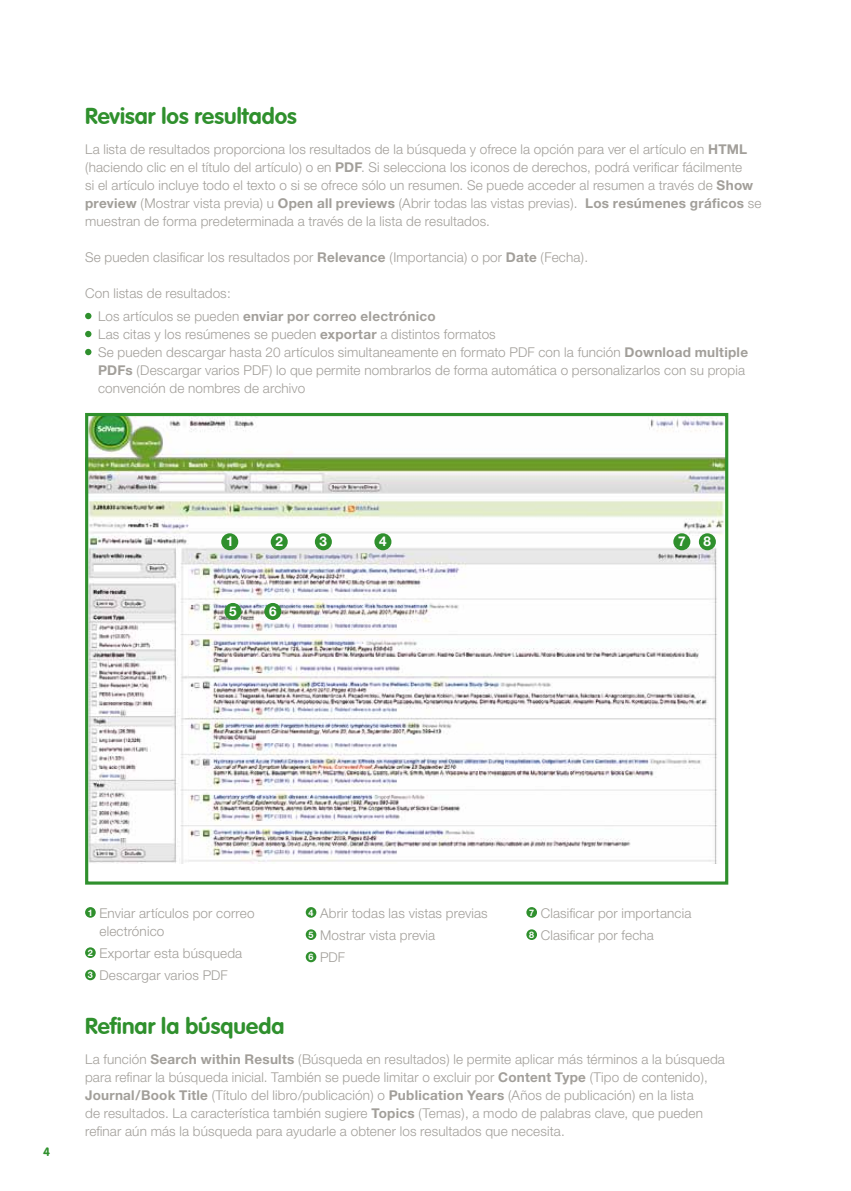
<style>
.page{position:relative;width:851px;height:1191px;background:#fff}
.page>*{position:absolute;margin:0;border:0;box-sizing:border-box;transform-origin:0 0}
.t1{font:700 22.5px "VAG Rounded";letter-spacing:.005em;color:#2f902d}
.t2{font:300 13.5px/18px "Helvetica Neue";letter-spacing:.01em;color:#a29f9a}
.t3{font:700 13.5px "Helvetica Neue";color:#fff}
.t4{font:700 12px "VAG Rounded";color:#2f902d}
.s1{font-weight:700}
.s2{font-weight:700;font-size:9px;color:#fff}
</style>
<div class="page">
<svg style="left:85px;top:313px;width:6px;height:6px"></svg>
<svg style="left:85px;top:331px;width:6px;height:6px"></svg>
<svg style="left:85px;top:349px;width:6px;height:6px"></svg>
<div style="left:85px;top:907px;width:11px;height:10px;background:#2f902d;border-radius:50%"></div>
<div style="left:85px;top:947px;width:11px;height:11px;background:#2f902d;border-radius:50%"></div>
<div style="left:85px;top:969px;width:11px;height:11px;background:#2f902d;border-radius:50%"></div>
<div style="left:306px;top:907px;width:10px;height:10px;background:#2f902d;border-radius:50%"></div>
<div style="left:306px;top:929px;width:10px;height:11px;background:#2f902d;border-radius:50%"></div>
<div style="left:306px;top:951px;width:10px;height:11px;background:#2f902d;border-radius:50%"></div>
<div style="left:526px;top:907px;width:11px;height:10px;background:#2f902d;border-radius:50%"></div>
<div style="left:526px;top:929px;width:11px;height:11px;background:#2f902d;border-radius:50%"></div>
<img style="left:89px;top:417px;width:635px;height:447px">
<div style="left:85px;top:413px;width:643px;height:471px;border:3px solid #2f902d"></div>
<div style="left:264px;top:603px;width:17px;height:17px;background:#2f902d;border-radius:50%"></div>
<div style="left:374px;top:533px;width:17px;height:17px;background:#2f902d;border-radius:50%"></div>
<div style="left:221px;top:533px;width:17px;height:17px;background:#2f902d;border-radius:50%"></div>
<div style="left:271px;top:533px;width:17px;height:17px;background:#2f902d;border-radius:50%"></div>
<div style="left:315px;top:533px;width:17px;height:17px;background:#2f902d;border-radius:50%"></div>
<div style="left:673px;top:533px;width:17px;height:17px;background:#2f902d;border-radius:50%"></div>
<div style="left:698px;top:533px;width:17px;height:17px;background:#2f902d;border-radius:50%"></div>
<div style="left:224px;top:603px;width:17px;height:17px;background:#2f902d;border-radius:50%"></div>
<h1 class="t1" style="left:85px;top:102px;width:213px">Revisar los resultados</h1>
<p class="t2" style="left:85px;top:140px;width:677px">La lista de resultados proporciona los resultados de la búsqueda y ofrece la opción para ver el artículo en <span class="s1">HTML </span>(haciendo clic en el título del artículo) o en <span class="s1">PDF</span>. Si selecciona los iconos de derechos, podrá verificar fácilmente<br>si el artículo incluye todo el texto o si se ofrece sólo un resumen. Se puede acceder al resumen a través de <span class="s1">Show preview</span> (Mostrar vista previa) u <span class="s1">Open all previews</span> (Abrir todas las vistas previas). <span class="s1">Los resúmenes gráficos</span> se muestran de forma predeterminada a través de la lista de resultados.</p>
<p class="t2" style="left:85px;top:248px;width:504px">Se pueden clasificar los resultados por <span class="s1">Relevance</span> (Importancia) o por <span class="s1">Date</span> (Fecha).</p>
<p class="t2" style="left:98px;top:282px;width:339px;line-height:22.2px;text-indent:-13px">Con listas de resultados:<br>Los artículos se pueden <span class="s1">enviar por correo electrónico</span></p>
<p class="t2" style="left:98px;top:325px;width:651px">Las citas y los resúmenes se pueden <span class="s1">exportar</span> a distintos formatos<br>Se pueden descargar hasta 20 artículos simultaneamente en formato PDF con la función <span class="s1">Download multiple PDFs</span> (Descargar varios PDF) lo que permite nombrarlos de forma automática o personalizarlos con su propia convención de nombres de archivo</p>
<p class="t3" style="left:226px;top:533px;width:9px">1</p>
<p class="t3" style="left:275px;top:533px;width:9px">2</p>
<p class="t3" style="left:319px;top:533px;width:9px">3</p>
<p class="t3" style="left:379px;top:533px;width:9px">4</p>
<p class="t3" style="left:678px;top:533px;width:9px">7</p>
<p class="t3" style="left:703px;top:533px;width:9px">8</p>
<p class="t3" style="left:229px;top:603px;width:9px">5</p>
<p class="t3" style="left:269px;top:603px;width:9px">6</p>
<p class="t4" style="left:43px;top:1144px;width:8px">4</p>
<p class="t2" style="left:99px;top:903px;width:156px;text-indent:-12px"><span class="s2">1</span> Enviar artículos por correo electrónico</p>
<p class="t2" style="left:88px;top:941px;width:156px;line-height:22.2px"><span class="s2">2</span> Exportar esta búsqueda<br><span class="s2">3</span> Descargar varios PDF</p>
<p class="t2" style="left:308px;top:901px;width:181px;line-height:22.2px"><span class="s2">4</span> Abrir todas las vistas previas<br><span class="s2">5</span> Mostrar vista previa<br><span class="s2">6</span> PDF</p>
<p class="t2" style="left:529px;top:901px;width:164px;line-height:22.2px"><span class="s2">7</span> Clasificar por importancia<br><span class="s2">8</span> Clasificar por fecha</p>
<h1 class="t1" style="left:85px;top:1012px;width:201px">Refinar la búsqueda</h1>
<p class="t2" style="left:85px;top:1050px;width:641px">La función <span class="s1">Search within Results</span> (Búsqueda en resultados) le permite aplicar más términos a la búsqueda para refinar la búsqueda inicial. También se puede limitar o excluir por <span class="s1">Content Type</span> (Tipo de contenido), <span class="s1">Journal/Book Title</span> (Título del libro/publicación) o <span class="s1">Publication Years</span> (Años de publicación) en la lista<br>de resultados. La característica también sugiere <span class="s1">Topics</span> (Temas), a modo de palabras clave, que pueden refinar aún más la búsqueda para ayudarle a obtener los resultados que necesita.</p>
</div>
